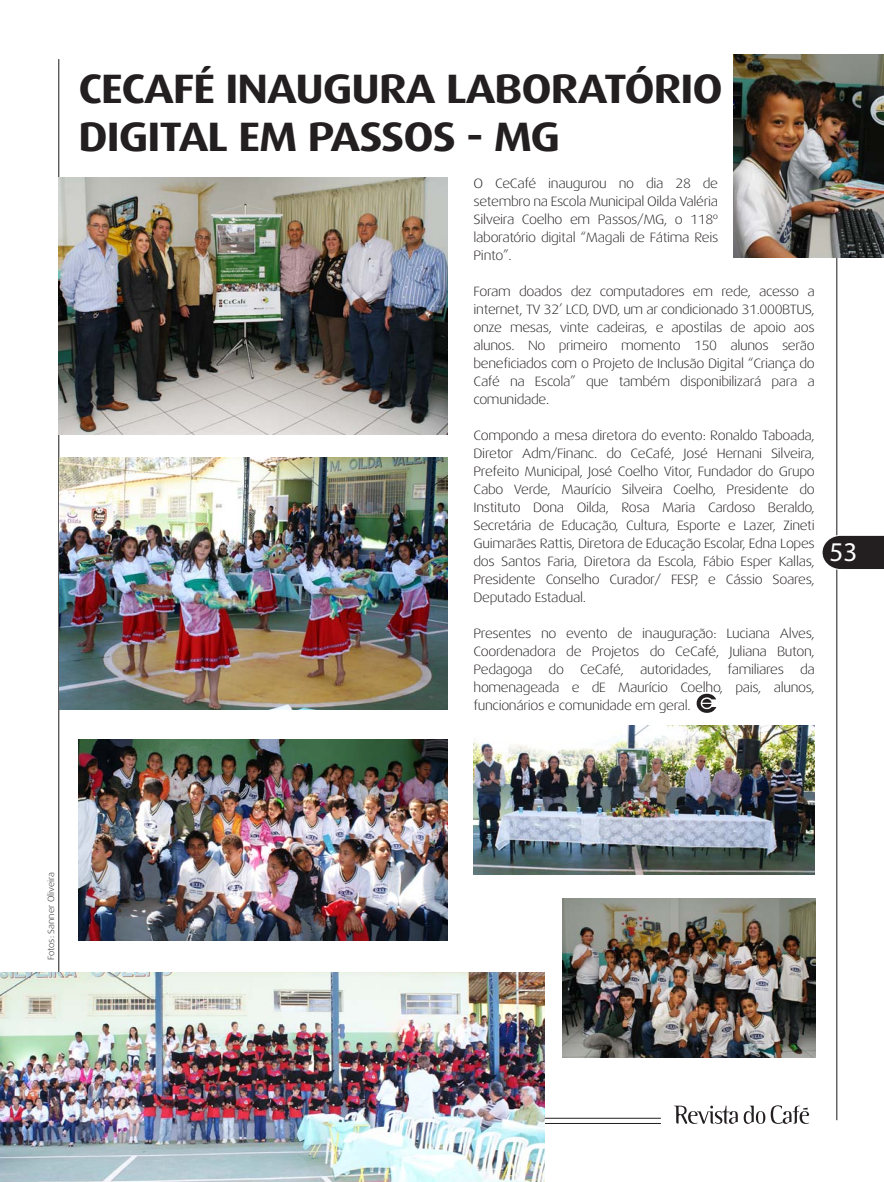
<style>
.page{position:relative;width:884px;height:1182px;background:#fff}
.page>*{position:absolute;margin:0;border:0;box-sizing:border-box;transform-origin:0 0}
.t1{font:700 41.1px/48.4px "Dax Wide";letter-spacing:-.025em;color:#231f20}
.t2{font:27.15px "Myriad Pro";color:#fff}
.t3{font:300 13.5px/18px "Dax Wide";letter-spacing:-.025em;color:#231f20;text-align:justify}
.t4{font:300 9px "Dax Wide";color:#231f20}
</style>
<div class="page">
<hr style="left:59px;top:59px;width:1px;height:1061px;background:#231f20">
<hr style="left:837px;top:59px;width:1px;height:1061px;background:#231f20">
<svg style="left:822px;top:535px;width:62px;height:35px;background:#3d3a3b"></svg>
<hr style="left:78px;top:1123px;width:583px;height:1px;background:#231f20">
<hr style="left:78px;top:1118px;width:583px;height:1px;background:#231f20">
<svg style="left:673px;top:1105px;width:136px;height:18px"></svg>
<svg style="left:697px;top:693px;width:19px;height:20px"></svg>
<img style="left:59px;top:177px;width:389px;height:257px">
<img style="left:733px;top:54px;width:151px;height:203px">
<img style="left:563px;top:898px;width:252px;height:159px">
<img style="left:78px;top:739px;width:370px;height:201px">
<img style="left:474px;top:726px;width:341px;height:148px">
<img style="left:0;top:972px;width:544px;height:210px">
<img style="left:59px;top:458px;width:389px;height:251px">
<h1 class="t1" style="left:78px;top:64px;width:646px">CECAFÉ INAUGURA LABORATÓRIO<br>DIGITAL EM PASSOS - MG</h1>
<p class="t3" style="left:474px;top:174px;width:246px">O CeCafé inaugurou no dia 28 de setembro na Escola Municipal Oilda Valéria Silveira Coelho em Passos/MG, o 118º laboratório digital “Magali de Fátima Reis Pinto”.</p>
<p class="t3" style="left:474px;top:282px;width:343px">Foram doados dez computadores em rede, acesso a internet, TV 32’ LCD, DVD, um ar condicionado 31.000BTUS, onze mesas, vinte cadeiras, e apostilas de apoio aos alunos. No primeiro momento 150 alunos serão beneficiados com o Projeto de Inclusão Digital “Criança do Café na Escola” que também disponibilizará para a comunidade.</p>
<p class="t3" style="left:474px;top:426px;width:343px">Compondo a mesa diretora do evento: Ronaldo Taboada, Diretor Adm/Financ. do CeCafé, José Hernani Silveira, Prefeito Municipal, José Coelho Vitor, Fundador do Grupo Cabo Verde, Maurício Silveira Coelho, Presidente do Instituto Dona Oilda, Rosa Maria Cardoso Beraldo, Secretária de Educação, Cultura, Esporte e Lazer, Zineti Guimarães Rattis, Diretora de Educação Escolar, Edna Lopes dos Santos Faria, Diretora da Escola, Fábio Esper Kallas, Presidente Conselho Curador/ FESP, e Cássio Soares, Deputado Estadual.</p>
<p class="t3" style="left:474px;top:624px;width:343px">Presentes no evento de inauguração: Luciana Alves, Coordenadora de Projetos do CeCafé, Juliana Buton, Pedagoga do CeCafé, autoridades, familiares da homenageada e dE Maurício Coelho, pais, alunos, funcionários e comunidade em geral.</p>
<h2 class="t2" style="left:829px;top:535px;width:29px">53</h2>
<p class="t4" style="left:46px;top:960px;width:90px;rotate:-90deg">Fotos: Sanner Oliveira</p>
</div>
